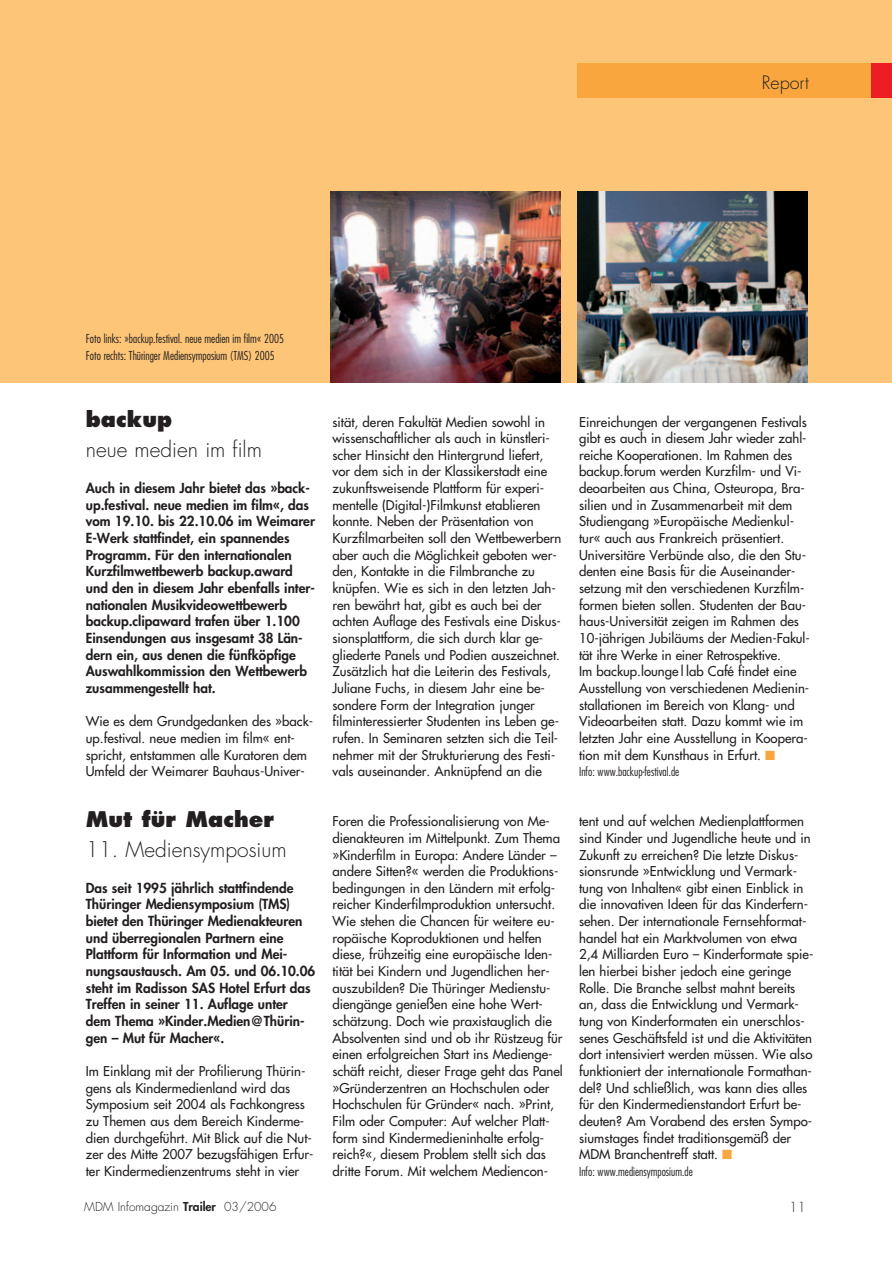
<style>
.page{position:relative;width:892px;height:1262px;background:#fff}
.page>*{position:absolute;margin:0;border:0;box-sizing:border-box;transform-origin:0 0}
.t1{font:300 21px "Futura";color:#231f20}
.t2{font:800 21px "Futura";color:#231f20}
.t3{font:300 18px "Futura";color:#231f20}
.t4{font:800 13.5px/16.6px "Futura";color:#231f20}
.t5{font:300 13.5px "Futura";color:#231f20}
.t6{font:13.2px/16.6px "Futura";color:#231f20}
.t7{font:300 condensed 12px/16.6px "Futura";color:#231f20}
.t8{font:300 12px "Futura";color:#231f20}
.s1{color:#faa63f}
.s2{font-weight:800}
</style>
<div class="page">
<img style="left:0;top:0;width:892px;height:383px">
<h2 class="t3" style="left:762px;top:74px;width:48px">Report</h2>
<p class="t7" style="left:86px;top:331px;width:200px">Foto links: »backup.festival. neue medien im film« 2005<br>Foto rechts: Thüringer Mediensymposium (TMS) 2005</p>
<h1 class="t2" style="left:86px;top:410px;width:88px">backup</h1>
<h1 class="t1" style="left:86px;top:439px;width:178px">neue medien im film</h1>
<p class="t4" style="left:86px;top:481px;width:231px">Auch in diesem Jahr bietet das »back&shy;up.festival. neue medien im film«, das vom 19.10. bis 22.10.06 im Weimarer E-Werk stattfindet, ein spannendes Programm. Für den internationalen Kurzfilmwettbewerb backup.award und den in diesem Jahr ebenfalls inter&shy;nationalen Musikvideowettbewerb backup.clipaward trafen über 1.100<br>Einsendungen aus insgesamt 38 Län&shy;dern ein, aus denen die fünfköpfige Auswahlkommission den Wettbewerb zusammengestellt hat.</p>
<p class="t6" style="left:86px;top:714px;width:229px">Wie es dem Grundgedanken des »back&shy;up.festival. neue medien im film« ent&shy;spricht, entstammen alle Kuratoren dem Umfeld der Weimarer Bauhaus-Univer-</p>
<h1 class="t2" style="left:86px;top:810px;width:190px">Mut für Macher</h1>
<h1 class="t1" style="left:86px;top:839px;width:202px">11. Mediensymposium</h1>
<p class="t4" style="left:86px;top:880px;width:231px">Das seit 1995 jährlich stattfindende Thüringer Mediensymposium (TMS) bietet den Thüringer Medienakteuren und überregionalen Partnern eine Plattform für Information und Mei&shy;nungsaustausch. Am 05. und 06.10.06 steht im Radisson SAS Hotel Erfurt das Treffen in seiner 11. Auflage unter dem Thema »Kinder.Medien@Thürin&shy;gen – Mut für Macher«.</p>
<p class="t6" style="left:86px;top:1064px;width:229px">Im Einklang mit der Profilierung Thürin&shy;gens als Kindermedienland wird das Symposium seit 2004 als Fachkongress zu Themen aus dem Bereich Kinderme&shy;dien durchgeführt. Mit Blick auf die Nut&shy;zer des Mitte 2007 bezugsfähigen Erfur&shy;ter Kindermedienzentrums steht in vier</p>
<p class="t6" style="left:332px;top:414px;width:230px">sität, deren Fakultät Medien sowohl in wissenschaftlicher als auch in künstleri&shy;scher Hinsicht den Hintergrund liefert, vor dem sich in der Klassikerstadt eine zukunftsweisende Plattform für experi&shy;mentelle (Digital-)Filmkunst etablieren konnte. Neben der Präsentation von Kurzfilmarbeiten soll den Wettbewerbern aber auch die Möglichkeit geboten wer&shy;den, Kontakte in die Filmbranche zu knüpfen. Wie es sich in den letzten Jah&shy;ren bewährt hat, gibt es auch bei der achten Auflage des Festivals eine Diskus&shy;sionsplattform, die sich durch klar ge&shy;gliederte Panels und Podien auszeichnet.<br>Zusätzlich hat die Leiterin des Festivals, Juliane Fuchs, in diesem Jahr eine be&shy;sondere Form der Integration junger filminteressierter Studenten ins Leben ge&shy;rufen. In Seminaren setzten sich die Teil&shy;nehmer mit der Strukturierung des Festi&shy;vals auseinander. Anknüpfend an die</p>
<p class="t6" style="left:579px;top:414px;width:232px">Einreichungen der vergangenen Festivals gibt es auch in diesem Jahr wieder zahl&shy;reiche Kooperationen. Im Rahmen des backup.forum werden Kurzfilm- und Vi&shy;deoarbeiten aus China, Osteuropa, Bra&shy;silien und in Zusammenarbeit mit dem Studiengang »Europäische Medienkul&shy;tur« auch aus Frankreich präsentiert.<br>Universitäre Verbünde also, die den Stu&shy;denten eine Basis für die Auseinander&shy;setzung mit den verschiedenen Kurzfilm&shy;formen bieten sollen. Studenten der Bau&shy;haus-Universität zeigen im Rahmen des 10-jährigen Jubiläums der Medien-Fakul&shy;tät ihre Werke in einer Retrospektive.<br>Im backup.lounge|lab Café findet eine Ausstellung von verschiedenen Medienin&shy;stallationen im Bereich von Klang- und Videoarbeiten statt. Dazu kommt wie im letzten Jahr eine Ausstellung in Koopera&shy;tion mit dem Kunsthaus in Erfurt. <span class="s1">■</span></p>
<p class="t7" style="left:579px;top:764px;width:102px">Info: www.backup-festival.de</p>
<p class="t6" style="left:332px;top:814px;width:232px">Foren die Professionalisierung von Me&shy;dienakteuren im Mittelpunkt. Zum Thema »Kinderfilm in Europa: Andere Länder – andere Sitten?« werden die Produktions&shy;bedingungen in den Ländern mit erfolg&shy;reicher Kinderfilmproduktion untersucht.<br>Wie stehen die Chancen für weitere eu&shy;ropäische Koproduktionen und helfen diese, frühzeitig eine europäische Iden&shy;tität bei Kindern und Jugendlichen her&shy;auszubilden? Die Thüringer Medienstu&shy;diengänge genießen eine hohe Wert&shy;schätzung. Doch wie praxistauglich die Absolventen sind und ob ihr Rüstzeug für einen erfolgreichen Start ins Medienge&shy;schäft reicht, dieser Frage geht das Panel »Gründerzentren an Hochschulen oder Hochschulen für Gründer« nach. »Print, Film oder Computer: Auf welcher Platt&shy;form sind Kindermedieninhalte erfolg&shy;reich?«, diesem Problem stellt sich das dritte Forum. Mit welchem Mediencon-</p>
<p class="t6" style="left:579px;top:814px;width:236px">tent und auf welchen Medienplattformen sind Kinder und Jugendliche heute und in Zukunft zu erreichen? Die letzte Diskus&shy;sionsrunde »Entwicklung und Vermark&shy;tung von Inhalten« gibt einen Einblick in die innovativen Ideen für das Kinderfern&shy;sehen. Der internationale Fernsehformat&shy;handel hat ein Marktvolumen von etwa 2,4 Milliarden Euro – Kinderformate spie&shy;len hierbei bisher jedoch eine geringe Rolle. Die Branche selbst mahnt bereits an, dass die Entwicklung und Vermark&shy;tung von Kinderformaten ein unerschlos&shy;senes Geschäftsfeld ist und die Aktivitäten dort intensiviert werden müssen. Wie also funktioniert der internationale Formathan&shy;del? Und schließlich, was kann dies alles für den Kindermedienstandort Erfurt be&shy;deuten? Am Vorabend des ersten Sympo&shy;siumstages findet traditionsgemäß der MDM Branchentreff statt. <span class="s1">■</span></p>
<p class="t7" style="left:579px;top:1164px;width:115px">Info: www.mediensymposium.de</p>
<p class="t8" style="left:84px;top:1201px;width:194px">MDM Infomagazin <span class="s2">Trailer</span> 03/2006</p>
<p class="t5" style="left:789px;top:1201px;width:18px">11</p>
</div>
